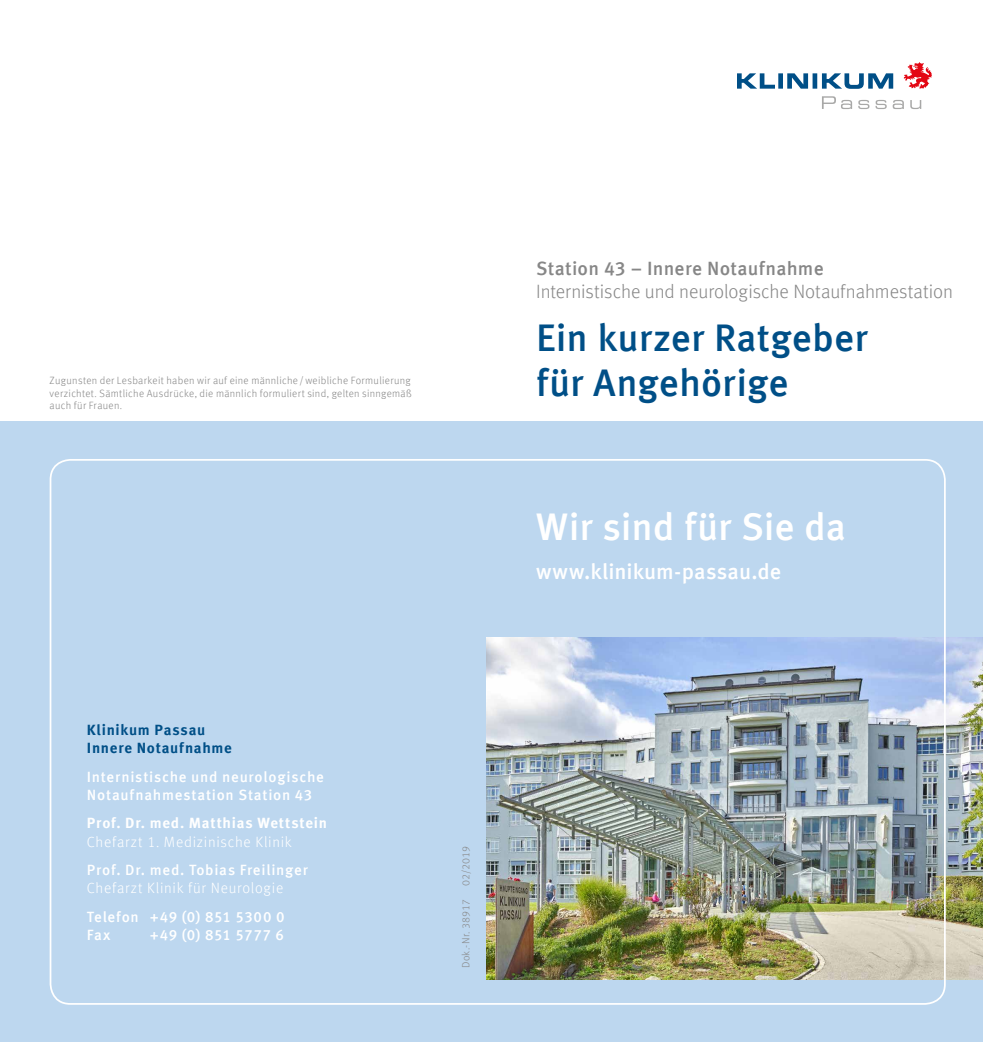
<style>
.page{position:relative;width:983px;height:1042px;background:#fff}
.page>*{position:absolute;margin:0;border:0;box-sizing:border-box;transform-origin:0 0}
.t1{font:500 38.5px/45.5px "Meta Offc";color:#004f87}
.t2{font:500 38.5px "Meta Offc";letter-spacing:-.005em;color:#fff}
.t3{font:500 21.88px "Meta Offc";letter-spacing:.005em;color:#fff}
.t4{font:300 19.25px "Meta Offc";letter-spacing:-.005em;color:#878787}
.t5{font:500 19.25px "Meta Offc";letter-spacing:.01em;color:#878787}
.t6{font:500 14.88px/18.4px "Meta Offc";letter-spacing:.05em;color:#fff}
.t7{font:300 14.88px "Meta Offc";letter-spacing:.05em;color:#fff}
.t8{font:700 14.88px/18.4px "Meta Offc";letter-spacing:.05em;color:#004f87}
.t9{font:700 14.88px "Meta Offc";letter-spacing:.055em;color:#fff}
.t10{font:500 14.88px "Meta Offc";letter-spacing:.025em;color:#fff}
.t11{font:300 10.5px/12.6px "Meta Offc";letter-spacing:.03em;color:#878787;text-align:justify}
</style>
<div class="page">
<div style="left:0;top:422px;width:982px;height:620px;background:#bdd7ef"></div>
<svg style="left:737px;top:73px;width:156px;height:16px"></svg>
<svg style="left:822px;top:96px;width:99px;height:13px"></svg>
<svg style="left:903px;top:62px;width:28px;height:27px"></svg>
<img style="left:486px;top:637px;width:496px;height:343px">
<p class="t11" style="left:50px;top:374px;width:363px">Zugunsten der Lesbarkeit haben wir auf eine männliche /weibliche Formulierung verzichtet. Sämtliche Ausdrücke, die männlich formuliert sind, gelten sinngemäß auch für Frauen.</p>
<h3 class="t8" style="left:87px;top:721px;width:146px">Klinikum Passau<br>Innere Notaufnahme</h3>
<h3 class="t6" style="left:87px;top:768px;width:239px">Internistische und neurologische<br>Notaufnahmestation Station 43</h3>
<h3 class="t9" style="left:87px;top:814px;width:241px">Prof. Dr. med. Matthias Wettstein</h3>
<h3 class="t7" style="left:87px;top:833px;width:206px">Chefarzt 1. Medizinische Klinik</h3>
<h3 class="t6" style="left:87px;top:861px;width:222px">Prof. Dr. med. Tobias Freilinger</h3>
<h3 class="t7" style="left:87px;top:880px;width:198px">Chefarzt Klinik für Neurologie</h3>
<h3 class="t6" style="left:87px;top:908px;width:199px">Telefon +49 (0) 851 5300 0<br>Fax</h3>
<h3 class="t10" style="left:150px;top:926px;width:136px">+49 (0) 851 5777 6</h3>
<p class="t11" style="left:460px;top:968px;width:124px;rotate:-90deg">Dok.-Nr. 38917 02/2019</p>
<h3 class="t5" style="left:536px;top:257px;width:289px">Station 43 – Innere Notaufnahme</h3>
<h3 class="t4" style="left:536px;top:280px;width:418px">Internistische und neurologische Notaufnahmestation</h3>
<h1 class="t1" style="left:536px;top:316px;width:333px">Ein kurzer Ratgeber für Angehörige</h1>
<h1 class="t2" style="left:536px;top:505px;width:311px">Wir sind für Sie da</h1>
<h2 class="t3" style="left:536px;top:559px;width:247px">www.klinikum-passau.de</h2>
</div>
